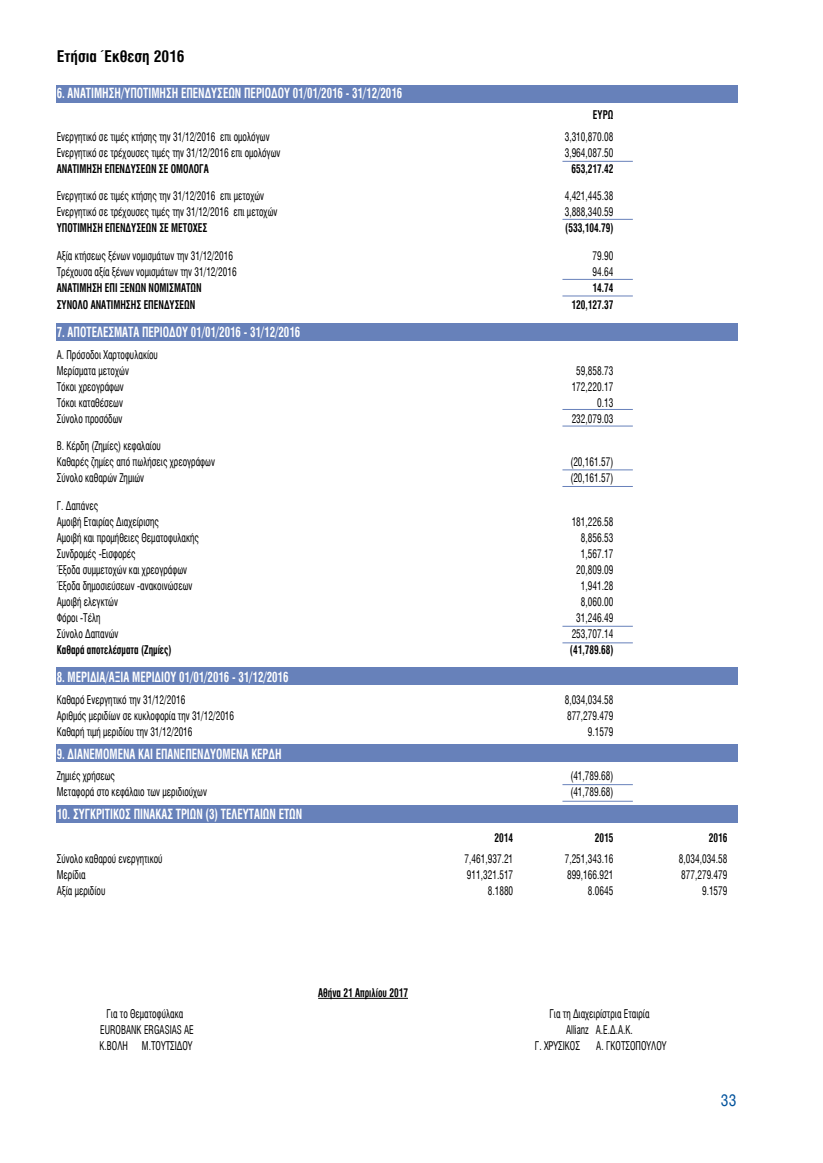
<style>
.page{position:relative;width:823px;height:1163px;background:#fff}
.page>*{position:absolute;margin:0;border:0;box-sizing:border-box;transform-origin:0 0}
.t1{font:16px "UB Helvetica Cond Bold";color:#000}
.t2{font:16px "UB Helvetica Cond";color:#00529c}
.t3{font:14px "UB Helvetica Cond Bold";color:#fff;scale:.8 1}
.t4{font:12px/16px "UB Helvetica Cond";color:#000;scale:.8 1}
.t5{font:12px "UB Helvetica Cond Bold";color:#000;scale:.8 1}
</style>
<div class="page">
<div style="left:57px;top:805px;width:680px;height:17px;background:#6781ba"></div>
<div style="left:57px;top:667px;width:680px;height:17px;background:#6781ba"></div>
<div style="left:57px;top:744px;width:680px;height:17px;background:#6781ba"></div>
<div style="left:57px;top:323px;width:680px;height:17px;background:#6781ba"></div>
<div style="left:57px;top:85px;width:680px;height:17px;background:#6781ba"></div>
<hr style="left:318px;top:997px;width:90px;height:1px;background:#000">
<hr style="left:562px;top:161px;width:70px;height:1px;background:#6781ba">
<hr style="left:562px;top:219px;width:70px;height:1px;background:#6781ba">
<hr style="left:562px;top:279px;width:70px;height:1px;background:#6781ba">
<hr style="left:562px;top:295px;width:70px;height:1px;background:#6781ba">
<hr style="left:562px;top:409px;width:70px;height:1px;background:#6781ba">
<hr style="left:562px;top:469px;width:70px;height:1px;background:#6781ba">
<hr style="left:562px;top:425px;width:70px;height:1px;background:#6781ba">
<hr style="left:562px;top:486px;width:70px;height:1px;background:#6781ba">
<hr style="left:562px;top:625px;width:70px;height:1px;background:#6781ba">
<hr style="left:562px;top:642px;width:70px;height:1px;background:#6781ba">
<hr style="left:562px;top:784px;width:70px;height:1px;background:#6781ba">
<hr style="left:562px;top:800px;width:70px;height:1px;background:#6781ba">
<h1 class="t1" style="left:57px;top:47px;width:129px">Ετήσια Έκθεση 2016</h1>
<p class="t3" style="left:57px;top:85px;width:433px">6. ΑΝΑΤΙΜΗΣΗ/ΥΠΟΤΙΜΗΣΗ ΕΠΕΝΔΥΣΕΩΝ ΠΕΡΙΟΔΟΥ 01/01/2016 - 31/12/2016</p>
<p class="t5" style="left:592px;top:108px;width:27px">ΕΥΡΩ</p>
<p class="t4" style="left:57px;top:129px;width:267px">Ενεργητικό σε τιμές κτήσης την 31/12/2016 επι ομολόγων</p>
<p class="t4" style="left:564px;top:129px;width:62px">3,310,870.08</p>
<p class="t4" style="left:57px;top:145px;width:281px">Ενεργητικό σε τρέχουσες τιμές την 31/12/2016 επι ομολόγων</p>
<p class="t4" style="left:564px;top:145px;width:62px">3,964,087.50</p>
<p class="t5" style="left:57px;top:162px;width:192px">ΑΝΑΤΙΜΗΣΗ ΕΠΕΝΔΥΣΕΩΝ ΣΕ ΟΜΟΛΟΓΑ</p>
<p class="t5" style="left:571px;top:162px;width:54px">653,217.42</p>
<p class="t4" style="left:57px;top:188px;width:261px">Ενεργητικό σε τιμές κτήσης την 31/12/2016 επι μετοχών</p>
<p class="t4" style="left:564px;top:188px;width:62px">4,421,445.38</p>
<p class="t4" style="left:57px;top:204px;width:277px">Ενεργητικό σε τρέχουσες τιμές την 31/12/2016 επι μετοχών</p>
<p class="t4" style="left:564px;top:204px;width:62px">3,888,340.59</p>
<p class="t5" style="left:57px;top:221px;width:190px">ΥΠΟΤΙΜΗΣΗ ΕΠΕΝΔΥΣΕΩΝ ΣΕ ΜΕΤΟΧΕΣ</p>
<p class="t5" style="left:565px;top:221px;width:62px">(533,104.79)</p>
<p class="t4" style="left:57px;top:247px;width:222px">Αξία κτήσεως ξένων νομισμάτων την 31/12/2016</p>
<p class="t4" style="left:592px;top:247px;width:28px">79.90</p>
<p class="t4" style="left:57px;top:263px;width:226px">Τρέχουσα αξία ξένων νομισμάτων την 31/12/2016</p>
<p class="t4" style="left:592px;top:263px;width:28px">94.64</p>
<p class="t5" style="left:57px;top:281px;width:183px">ΑΝΑΤΙΜΗΣΗ ΕΠΙ ΞΕΝΩΝ ΝΟΜΙΣΜΑΤΩΝ</p>
<p class="t5" style="left:592px;top:281px;width:28px">14.74</p>
<p class="t5" style="left:57px;top:298px;width:175px">ΣΥΝΟΛΟ ΑΝΑΤΙΜΗΣΗΣ ΕΠΕΝΔΥΣΕΩΝ</p>
<p class="t5" style="left:571px;top:298px;width:54px">120,127.37</p>
<p class="t3" style="left:57px;top:324px;width:305px">7. ΑΠΟΤΕΛΕΣΜΑΤΑ ΠΕΡΙΟΔΟΥ 01/01/2016 - 31/12/2016</p>
<p class="t4" style="left:57px;top:346px;width:128px">Α. Πρόσοδοι Χαρτοφυλακίου<br>Μερίσματα μετοχών</p>
<p class="t4" style="left:576px;top:362px;width:48px">59,858.73</p>
<p class="t4" style="left:57px;top:378px;width:85px">Τόκοι χρεογράφων</p>
<p class="t4" style="left:571px;top:378px;width:54px">172,220.17</p>
<p class="t4" style="left:57px;top:394px;width:84px">Τόκοι καταθέσεων</p>
<p class="t4" style="left:596px;top:394px;width:22px">0.13</p>
<p class="t4" style="left:57px;top:410px;width:84px">Σύνολο προσόδων</p>
<p class="t4" style="left:571px;top:410px;width:54px">232,079.03</p>
<p class="t4" style="left:57px;top:438px;width:199px">Β. Κέρδη (Ζημίες) κεφαλαίου<br>Καθαρές ζημίες από πωλήσεις χρεογράφων</p>
<p class="t4" style="left:570px;top:454px;width:55px">(20,161.57)</p>
<p class="t4" style="left:57px;top:470px;width:111px">Σύνολο καθαρών Ζημιών</p>
<p class="t4" style="left:570px;top:470px;width:55px">(20,161.57)</p>
<p class="t4" style="left:57px;top:497px;width:129px">Γ. Δαπάνες<br>Αμοιβή Εταιρίας Διαχείρισης</p>
<p class="t4" style="left:571px;top:513px;width:54px">181,226.58</p>
<p class="t4" style="left:57px;top:529px;width:179px">Αμοιβή και προμήθειες Θεματοφυλακής</p>
<p class="t4" style="left:580px;top:529px;width:42px">8,856.53</p>
<p class="t4" style="left:57px;top:545px;width:100px">Συνδρομές -Εισφορές</p>
<p class="t4" style="left:580px;top:545px;width:42px">1,567.17</p>
<p class="t4" style="left:57px;top:561px;width:164px">Έξοδα συμμετοχών και χρεογράφων</p>
<p class="t4" style="left:576px;top:561px;width:48px">20,809.09</p>
<p class="t4" style="left:57px;top:577px;width:171px">Έξοδα δημοσιεύσεων -ανακοινώσεων</p>
<p class="t4" style="left:580px;top:577px;width:42px">1,941.28</p>
<p class="t4" style="left:57px;top:593px;width:78px">Αμοιβή ελεγκτών</p>
<p class="t4" style="left:580px;top:593px;width:42px">8,060.00</p>
<p class="t4" style="left:57px;top:609px;width:56px">Φόροι -Τέλη</p>
<p class="t4" style="left:576px;top:609px;width:48px">31,246.49</p>
<p class="t4" style="left:57px;top:625px;width:79px">Σύνολο Δαπανών</p>
<p class="t4" style="left:571px;top:625px;width:54px">253,707.14</p>
<p class="t5" style="left:57px;top:642px;width:145px">Καθαρά αποτελέσματα (Ζημίες)</p>
<p class="t5" style="left:569px;top:642px;width:56px">(41,789.68)</p>
<p class="t3" style="left:57px;top:669px;width:291px">8. ΜΕΡΙΔΙΑ/ΑΞΙΑ ΜΕΡΙΔΙΟΥ 01/01/2016 - 31/12/2016</p>
<p class="t4" style="left:57px;top:691px;width:162px">Καθαρό Ενεργητικό την 31/12/2016</p>
<p class="t4" style="left:564px;top:691px;width:62px">8,034,034.58</p>
<p class="t4" style="left:57px;top:707px;width:223px">Αριθμός μεριδίων σε κυκλοφορία την 31/12/2016</p>
<p class="t4" style="left:566px;top:707px;width:59px">877,279.479</p>
<p class="t4" style="left:57px;top:723px;width:171px">Καθαρή τιμή μεριδίου την 31/12/2016</p>
<p class="t4" style="left:587px;top:723px;width:33px">9.1579</p>
<p class="t3" style="left:57px;top:745px;width:282px">9. ΔΙΑΝΕΜΟΜΕΝΑ ΚΑΙ ΕΠΑΝΕΠΕΝΔΥΟΜΕΝΑ ΚΕΡΔΗ</p>
<p class="t4" style="left:57px;top:768px;width:74px">Ζημιές χρήσεως</p>
<p class="t4" style="left:570px;top:768px;width:55px">(41,789.68)</p>
<p class="t4" style="left:57px;top:784px;width:189px">Μεταφορά στο κεφάλαιο των μεριδιούχων</p>
<p class="t4" style="left:570px;top:784px;width:55px">(41,789.68)</p>
<p class="t3" style="left:57px;top:805px;width:308px">10. ΣΥΓΚΡΙΤΙΚΟΣ ΠΙΝΑΚΑΣ ΤΡΙΩΝ (3) ΤΕΛΕΥΤΑΙΩΝ ΕΤΩΝ</p>
<p class="t5" style="left:494px;top:830px;width:25px">2014</p>
<p class="t5" style="left:594px;top:830px;width:25px">2015</p>
<p class="t5" style="left:708px;top:830px;width:25px">2016</p>
<p class="t4" style="left:57px;top:851px;width:134px">Σύνολο καθαρού ενεργητικού</p>
<p class="t4" style="left:464px;top:851px;width:62px">7,461,937.21</p>
<p class="t4" style="left:564px;top:851px;width:62px">7,251,343.16</p>
<p class="t4" style="left:678px;top:851px;width:62px">8,034,034.58</p>
<p class="t4" style="left:57px;top:867px;width:38px">Μερίδια</p>
<p class="t4" style="left:466px;top:867px;width:59px">911,321.517</p>
<p class="t4" style="left:566px;top:867px;width:59px">899,166.921</p>
<p class="t4" style="left:680px;top:867px;width:59px">877,279.479</p>
<p class="t4" style="left:57px;top:883px;width:62px">Αξία μεριδίου</p>
<p class="t4" style="left:487px;top:883px;width:33px">8.1880</p>
<p class="t4" style="left:587px;top:883px;width:33px">8.0645</p>
<p class="t4" style="left:701px;top:883px;width:33px">9.1579</p>
<p class="t5" style="left:318px;top:985px;width:114px">Αθήνα 21 Απριλίου 2017</p>
<p class="t4" style="left:106px;top:1006px;width:97px">Για το Θεματοφύλακα</p>
<p class="t4" style="left:549px;top:1006px;width:126px">Για τη Διαχειρίστρια Εταιρία</p>
<p class="t4" style="left:100px;top:1022px;width:118px">EUROBANK ERGASIAS AE</p>
<p class="t4" style="left:566px;top:1022px;width:85px">Allianz Α.Ε.Δ.Α.Κ.</p>
<p class="t4" style="left:99px;top:1038px;width:118px">Κ.ΒΟΛΗ Μ.ΤΟΥΤΣΙΔΟΥ</p>
<p class="t4" style="left:534px;top:1038px;width:58px">Γ. ΧΡΥΣΙΚΟΣ</p>
<p class="t4" style="left:596px;top:1038px;width:89px">Α. ΓΚΟΤΣΟΠΟΥΛΟΥ</p>
<h1 class="t2" style="left:720px;top:1090px;width:17px">33</h1>
</div>
